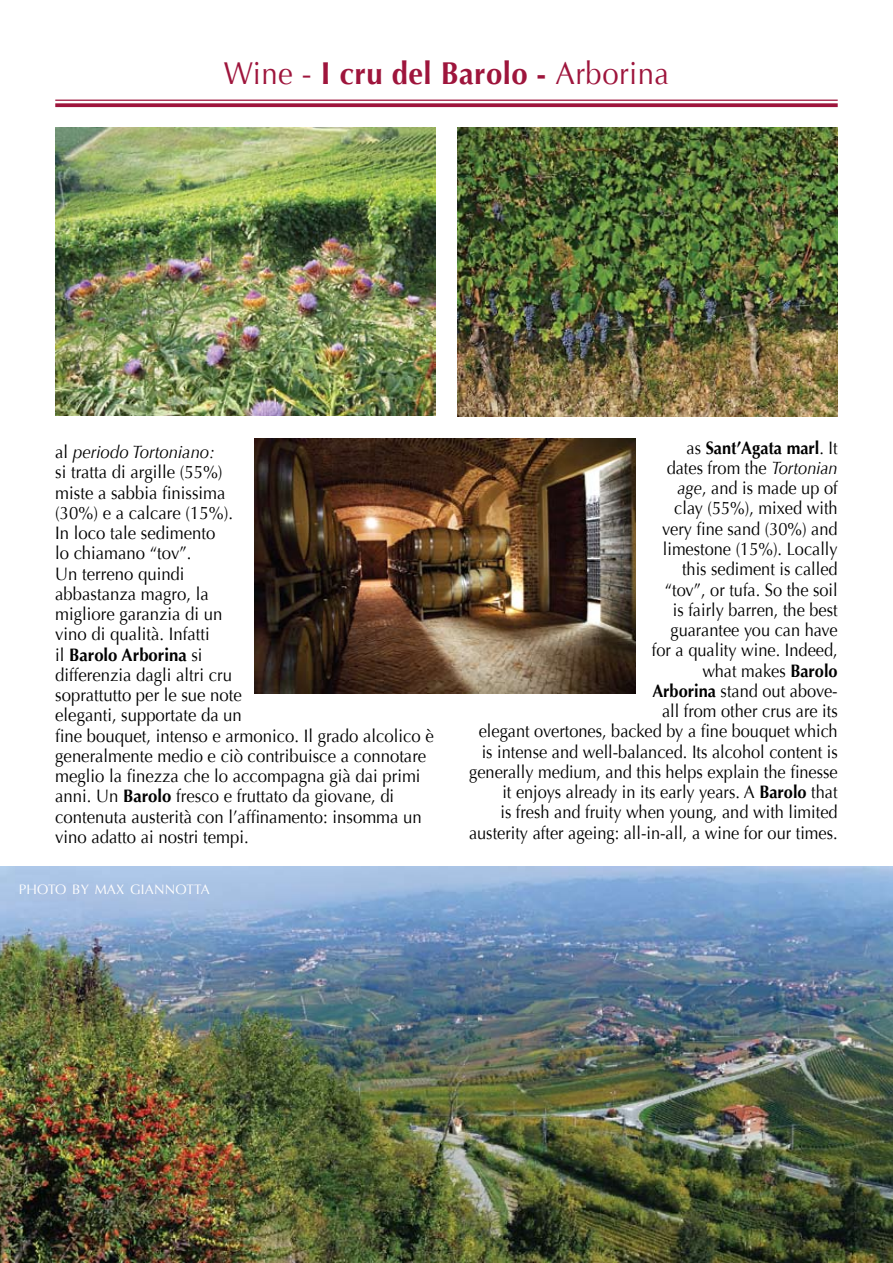
<style>
.page{position:relative;width:893px;height:1263px;background:#fff}
.page>*{position:absolute;margin:0;border:0;box-sizing:border-box;transform-origin:0 0}
.t1{font:700 31.5px "Optima";letter-spacing:.015em;color:#9e153c;scale:.93 1}
.t2{font:18px/20.2px "Optima";color:#000;text-align:right;scale:.91 1}
.t3{font:18px/20.2px "Optima";color:#000;scale:.93 1}
.t4{font:13.65px "Optima";letter-spacing:.015em;color:#fff}
.s1{font-weight:400}
.s2{font-style:italic}
.s3{font-weight:700}
</style>
<div class="page">
<img style="left:0;top:867px;width:893px;height:396px">
<hr style="left:55px;top:100px;width:783px;height:1px;background:#9e153c">
<svg style="left:55px;top:103px;width:783px;height:4px;background:#a6284c"></svg>
<img style="left:55px;top:128px;width:381px;height:287px">
<img style="left:457px;top:128px;width:381px;height:289px">
<img style="left:255px;top:438px;width:380px;height:255px">
<h1 class="t1" style="left:224px;top:55px;width:480px"><span class="s1">Wine -</span> I cru del Barolo - <span class="s1">Arborina</span></h1>
<p class="t3" style="left:55px;top:442px;width:408px">al <span class="s2">periodo Tortoniano:<br></span>si tratta di argille (55%)<br>miste a sabbia finissima<br>(30%) e a calcare (15%).<br>In loco tale sedimento<br>lo chiamano “tov”.<br>Un terreno quindi<br>abbastanza magro, la<br>migliore garanzia di un<br>vino di qualità. Infatti<br>il <span class="s3">Barolo Arborina</span> si<br>differenzia dagli altri cru<br>soprattutto per le sue note<br>eleganti, supportate da un<br>fine bouquet, intenso e armonico. Il grado alcolico è generalmente medio e ciò contribuisce a connotare meglio la finezza che lo accompagna già dai primi anni. Un <span class="s3">Barolo</span> fresco e fruttato da giovane, di contenuta austerità con l’affinamento: insomma un vino adatto ai nostri tempi.</p>
<p class="t2" style="left:469px;top:438px;width:407px">as <span class="s3">Sant’Agata marl</span>. It<br>dates from the <span class="s2">Tortonian<br>age</span>, and is made up of<br>clay (55%), mixed with<br>very fine sand (30%) and<br>limestone (15%). Locally<br>this sediment is called<br>“tov”, or tufa. So the soil<br>is fairly barren, the best<br>guarantee you can have<br>for a quality wine. Indeed,<br>what makes <span class="s3">Barolo<br>Arborina</span> stand out above-<br>all from other crus are its<br>elegant overtones, backed by a fine bouquet which is intense and well-balanced. Its alcohol content is generally medium, and this helps explain the finesse it enjoys already in its early years. A <span class="s3">Barolo</span> that<br>is fresh and fruity when young, and with limited austerity after ageing: all-in-all, a wine for our times.</p>
<p class="t4" style="left:19px;top:881px;width:193px">PHOTO BY MAX GIANNOTTA</p>
</div>
